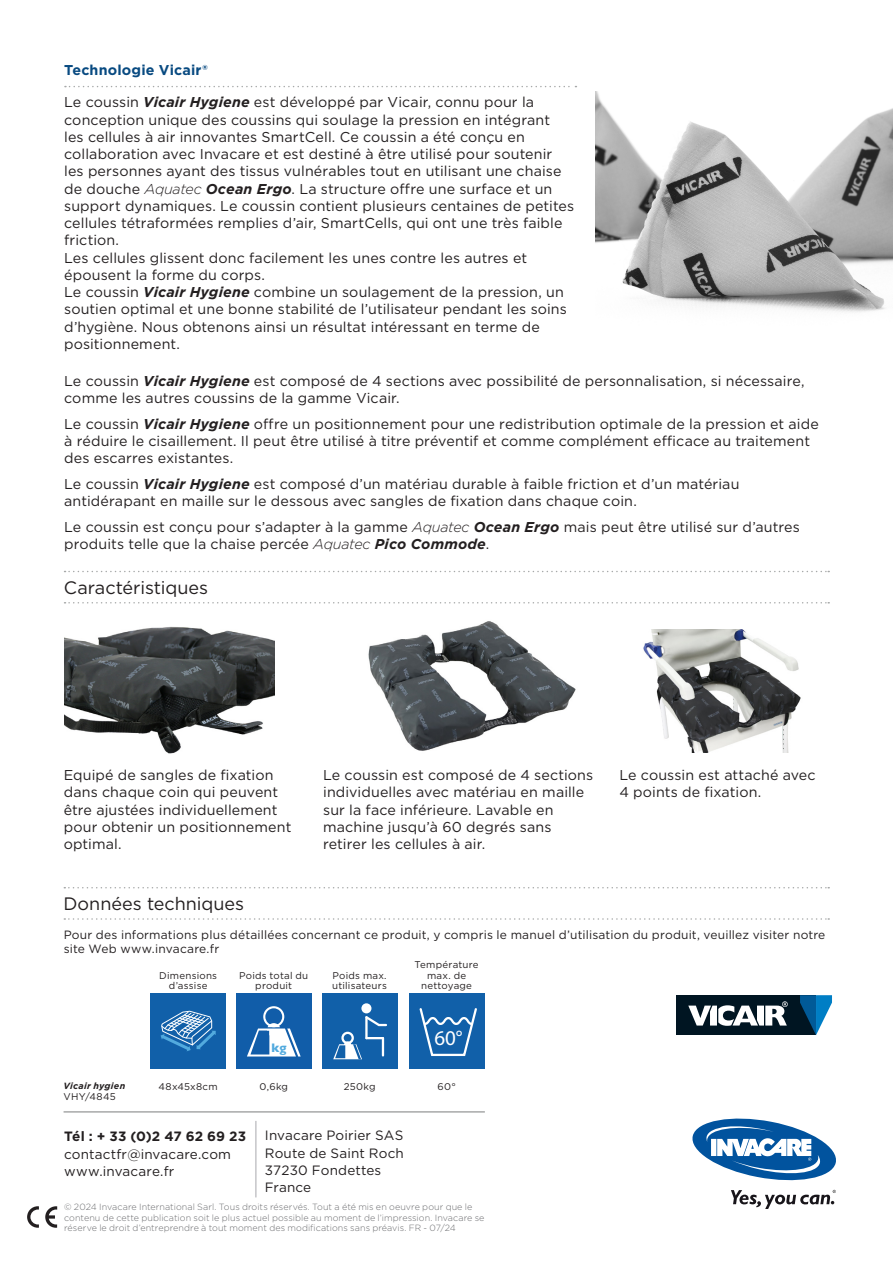
<style>
.page{position:relative;width:893px;height:1263px;background:#fff}
.page>*{position:absolute;margin:0;border:0;box-sizing:border-box;transform-origin:0 0}
.t1{font:21px "Myriad Pro";color:#fff}
.Heading_2019{font:18px "Gotham";color:#231f20}
.Body_No_Indent{font:14.25px/17.2px "Gotham";letter-spacing:.01em;color:#231f20}
.Subheading_2019{font:700 14.25px "Gotham";letter-spacing:.01em;color:#084a81}
.t2{font:13.5px "Gotham";letter-spacing:.01em;color:#231f20}
.t3{font:700 13.5px "Gotham";letter-spacing:.005em;color:#231f20}
.t4{font:700 12.6px "Gill Sans";color:#52aade}
.Body_No_Indent-2{font:12px/14.4px "Gotham";letter-spacing:.015em;color:#231f20}
.Icon_Descriptions{font:9.75px/10.5px "Gotham";letter-spacing:.02em;color:#231f20;text-align:center}
.Item_Details{font:9.75px "Gotham";letter-spacing:.025em;color:#231f20}
.Icon_Titles{font:9.75px "Gotham";letter-spacing:.035em;color:#231f20}
.t5{font:300 9px/10.8px "Gotham";letter-spacing:.005em;color:#6c6d70}
.Icon_Titles-2{font:italic 700 9px "Gotham";letter-spacing:.025em;color:#231f20}
.s1{font-weight:700;font-style:italic}
.s2{font-weight:300;font-style:italic}
</style>
<div class="page">
<svg style="left:45px;top:1206px;width:12px;height:22px"></svg>
<svg style="left:27px;top:1206px;width:12px;height:22px"></svg>
<svg style="left:65px;top:571px;width:764px;height:1px"></svg>
<svg style="left:65px;top:602px;width:764px;height:1px"></svg>
<hr style="left:64px;top:1111px;width:421px;height:1px;background:#a7a9a9">
<svg style="left:64px;top:887px;width:765px;height:1px"></svg>
<svg style="left:64px;top:918px;width:765px;height:2px"></svg>
<svg style="left:65px;top:86px;width:511px;height:1px"></svg>
<div style="left:236px;top:993px;width:76px;height:76px;background:#115da9"></div>
<svg style="left:247px;top:1006px;width:54px;height:50px"></svg>
<div style="left:322px;top:993px;width:75px;height:76px;background:#1160a9"></div>
<div style="left:341px;top:1032px;width:13px;height:12px;border:2px solid #fff;border-radius:50%"></div>
<div style="left:361px;top:1003px;width:10px;height:10px;background:#fff;border-radius:50%"></div>
<hr style="left:365px;top:1017px;width:3px;height:21px;background:#fff">
<svg style="left:365px;top:1016px;width:22px;height:11px"></svg>
<svg style="left:333px;top:1037px;width:51px;height:22px"></svg>
<img style="left:64px;top:626px;width:210px;height:128px">
<img style="left:368px;top:621px;width:208px;height:130px">
<img style="left:643px;top:629px;width:158px;height:123px">
<img style="left:595px;top:92px;width:298px;height:220px">
<div style="left:409px;top:993px;width:75px;height:76px;background:#1160a9"></div>
<svg style="left:419px;top:1008px;width:58px;height:48px"></svg>
<div style="left:150px;top:993px;width:76px;height:76px;background:#1160a9"></div>
<svg style="left:161px;top:1010px;width:55px;height:41px"></svg>
<hr style="left:256px;top:1121px;width:1px;height:76px;background:#a8a9ad">
<svg style="left:692px;top:1118px;width:144px;height:91px"></svg>
<div style="left:676px;top:995px;width:140px;height:40px;background:#001522"></div>
<svg style="left:688px;top:1001px;width:100px;height:25px"></svg>
<svg style="left:800px;top:995px;width:32px;height:40px"></svg>
<p class="Subheading_2019" style="left:64px;top:61px;width:145px">Technologie Vicair®</p>
<p class="Body_No_Indent" style="left:64px;top:93px;width:511px">Le coussin <span class="s1">Vicair Hygiene</span> est développé par Vicair, connu pour la conception unique des coussins qui soulage la pression en intégrant<br>les cellules à air innovantes SmartCell. Ce coussin a été conçu en collaboration avec Invacare et est destiné à être utilisé pour soutenir les personnes ayant des tissus vulnérables tout en utilisant une chaise de douche <span class="s2">Aquatec</span> <span class="s1">Ocean Ergo</span>. La structure offre une surface et un support dynamiques. Le coussin contient plusieurs centaines de petites cellules tétraformées remplies d’air, SmartCells, qui ont une très faible friction.</p>
<p class="Body_No_Indent" style="left:64px;top:249px;width:464px">Les cellules glissent donc facilement les unes contre les autres et épousent la forme du corps.</p>
<p class="Body_No_Indent" style="left:64px;top:283px;width:504px">Le coussin <span class="s1">Vicair Hygiene</span> combine un soulagement de la pression, un soutien optimal et une bonne stabilité de l’utilisateur pendant les soins d’hygiène. Nous obtenons ainsi un résultat intéressant en terme de positionnement.</p>
<p class="Body_No_Indent" style="left:64px;top:372px;width:742px">Le coussin <span class="s1">Vicair Hygiene</span> est composé de 4 sections avec possibilité de personnalisation, si nécessaire, comme les autres coussins de la gamme Vicair.</p>
<p class="Body_No_Indent" style="left:64px;top:415px;width:756px">Le coussin <span class="s1">Vicair Hygiene</span> offre un positionnement pour une redistribution optimale de la pression et aide à réduire le cisaillement. Il peut être utilisé à titre préventif et comme complément efficace au traitement des escarres existantes.</p>
<p class="Body_No_Indent" style="left:64px;top:475px;width:677px">Le coussin <span class="s1">Vicair Hygiene</span> est composé d’un matériau durable à faible friction et d’un matériau antidérapant en maille sur le dessous avec sangles de fixation dans chaque coin.</p>
<p class="Body_No_Indent" style="left:64px;top:518px;width:737px">Le coussin est conçu pour s’adapter à la gamme <span class="s2">Aquatec</span> <span class="s1">Ocean Ergo</span> mais peut être utilisé sur d’autres produits telle que la chaise percée <span class="s2">Aquatec</span> <span class="s1">Pico Commode</span>.</p>
<p class="Heading_2019" style="left:64px;top:576px;width:146px">Caractéristiques</p>
<p class="Body_No_Indent" style="left:64px;top:766px;width:229px">Equipé de sangles de fixation dans chaque coin qui peuvent être ajustées individuellement pour obtenir un positionnement optimal.</p>
<p class="Body_No_Indent" style="left:323px;top:766px;width:272px">Le coussin est composé de 4 sections individuelles avec matériau en maille sur la face inférieure. Lavable en machine jusqu’à 60 degrés sans retirer les cellules à air.</p>
<p class="Heading_2019" style="left:64px;top:892px;width:182px">Données techniques</p>
<p class="Body_No_Indent" style="left:619px;top:766px;width:198px">Le coussin est attaché avec<br>4 points de fixation.</p>
<p class="Body_No_Indent-2" style="left:64px;top:927px;width:763px">Pour des informations plus détaillées concernant ce produit, y compris le manuel d’utilisation du produit, veuillez visiter notre site Web www.invacare.fr</p>
<p class="Icon_Descriptions" style="left:414px;top:959px;width:66px">Température max. de nettoyage</p>
<p class="t1" style="left:434px;top:1025px;width:30px">60°</p>
<p class="Item_Details" style="left:437px;top:1080px;width:20px">60°</p>
<p class="Icon_Descriptions" style="left:239px;top:970px;width:71px">Poids total du produit</p>
<p class="Icon_Descriptions" style="left:332px;top:970px;width:56px;text-align:left">Poids max. utilisateurs</p>
<p class="Icon_Descriptions" style="left:159px;top:970px;width:59px">Dimensions d’assise</p>
<p class="t4" style="left:271px;top:1038px;width:17px">kg</p>
<p class="Item_Details" style="left:259px;top:1080px;width:30px">0,6kg</p>
<p class="Icon_Titles-2" style="left:64px;top:1080px;width:63px">Vicair hygien</p>
<p class="Icon_Titles" style="left:64px;top:1090px;width:54px">VHY/4845</p>
<p class="Item_Details" style="left:344px;top:1080px;width:33px">250kg</p>
<p class="Item_Details" style="left:159px;top:1080px;width:61px">48x45x8cm</p>
<p class="t2" style="left:265px;top:1127px;width:140px">Invacare Poirier SAS</p>
<p class="t2" style="left:265px;top:1144px;width:140px">Route de Saint Roch</p>
<p class="t2" style="left:265px;top:1161px;width:118px">37230 Fondettes</p>
<p class="t2" style="left:265px;top:1178px;width:48px">France</p>
<p class="t3" style="left:64px;top:1127px;width:184px">Tél : + 33 (0)2 47 62 69 23</p>
<p class="t2" style="left:64px;top:1145px;width:168px">contactfr@invacare.com</p>
<p class="t2" style="left:64px;top:1162px;width:112px">www.invacare.fr</p>
<p class="t5" style="left:64px;top:1201px;width:422px">© 2024 Invacare International Sarl. Tous droits réservés. Tout a été mis en oeuvre pour que le contenu de cette publication soit le plus actuel possible au moment de l’impression. Invacare se réserve le droit d’entreprendre à tout moment des modifications sans préavis. FR - 07/24</p>
</div>
